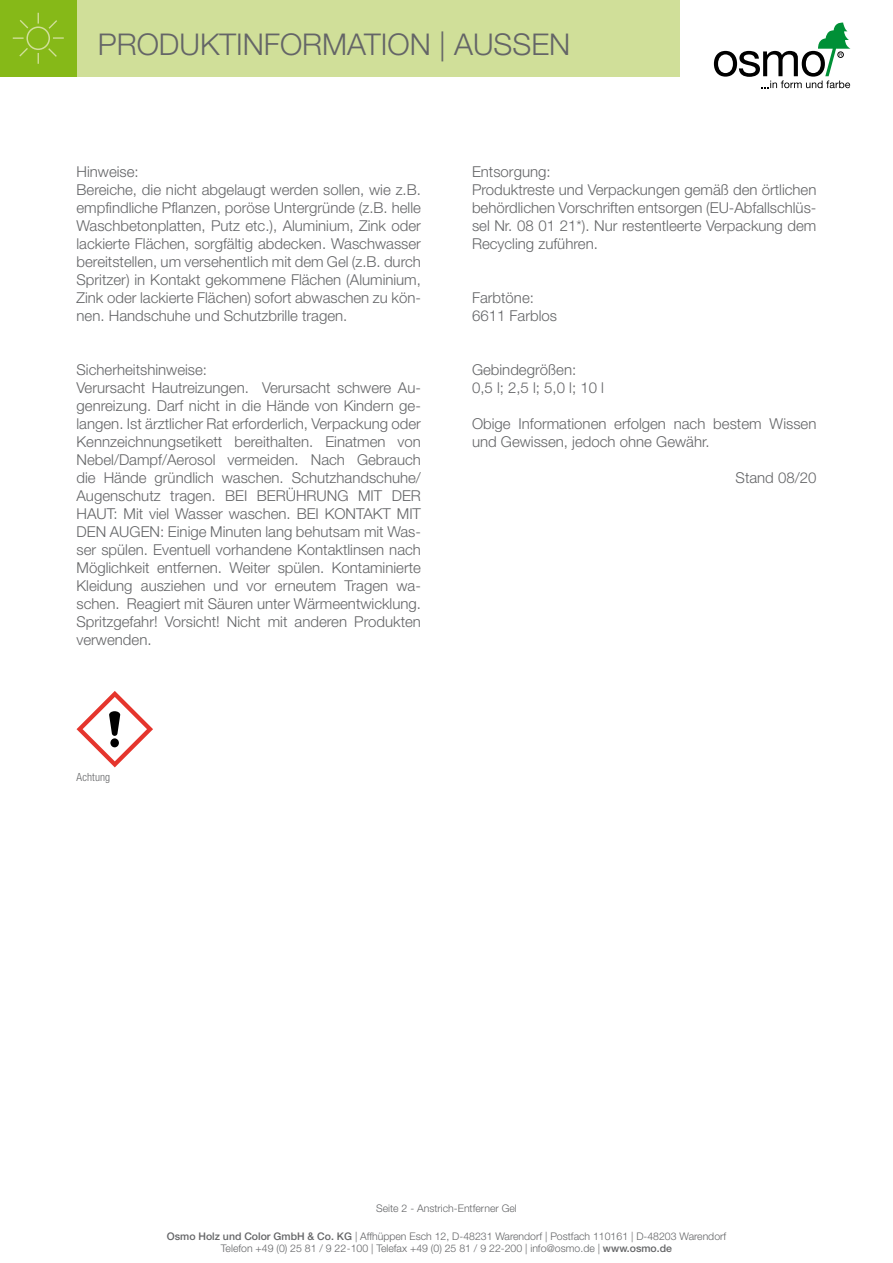
<style>
.page{position:relative;width:893px;height:1263px;background:#fff}
.page>*{position:absolute;margin:0;border:0;box-sizing:border-box;transform-origin:0 0}
.t1{font:300 30px "Helvetica Neue";color:#646567}
.t2{font:300 15px/18px "Helvetica Neue";color:#646567}
.t3{font:300 condensed 11.25px "Helvetica Neue";letter-spacing:.01em;color:#646567}
.t4{font:300 10.5px/12.6px "Helvetica Neue";color:#646567;text-align:center}
.s1{font-weight:500}
</style>
<div class="page">
<div style="left:77px;top:0;width:603px;height:77px;background:#d0df99"></div>
<svg style="left:714px;top:23px;width:136px;height:65px"></svg>
<div style="left:0;top:0;width:77px;height:77px;background:#86b918"></div>
<svg style="left:12px;top:12px;width:52px;height:52px"></svg>
<svg style="left:77px;top:691px;width:76px;height:76px"></svg>
<h1 class="t1" style="left:98px;top:26px;width:350px">PRODUKTINFORMATION |</h1>
<p class="t2" style="left:77px;top:162px;width:346px">Hinweise:<br>Bereiche, die nicht abgelaugt werden sollen, wie z.B. empfindliche Pflanzen, poröse Untergründe (z.B. helle Waschbetonplatten, Putz etc.), Aluminium, Zink oder lackierte Flächen, sorgfältig abdecken. Waschwasser bereitstellen, um versehentlich mit dem Gel (z.B. durch Spritzer) in Kontakt gekommene Flächen (Aluminium, Zink oder lackierte Flächen) sofort abwaschen zu kön&shy;nen. Handschuhe und Schutzbrille tragen.</p>
<p class="t2" style="left:77px;top:360px;width:346px">Sicherheitshinweise:<br>Verursacht Hautreizungen. Verursacht schwere Au&shy;genreizung. Darf nicht in die Hände von Kindern ge&shy;langen. Ist ärztlicher Rat erforderlich, Verpackung oder Kennzeichnungsetikett bereithalten. Einatmen von Nebel/Dampf/Aerosol vermeiden. Nach Gebrauch die Hände gründlich waschen. Schutzhandschuhe/ Augenschutz tragen. BEI BERÜHRUNG MIT DER HAUT: Mit viel Wasser waschen. BEI KONTAKT MIT DEN AUGEN: Einige Minuten lang behutsam mit Was&shy;ser spülen. Eventuell vorhandene Kontaktlinsen nach Möglichkeit entfernen. Weiter spülen. Kontaminierte Kleidung ausziehen und vor erneutem Tragen wa&shy;schen. Reagiert mit Säuren unter Wärmeentwicklung.<br>Spritzgefahr! Vorsicht! Nicht mit anderen Produkten verwenden.</p>
<p class="t2" style="left:472px;top:162px;width:346px">Entsorgung:<br>Produktreste und Verpackungen gemäß den örtlichen behördlichen Vorschriften entsorgen (EU-Abfallschlüs&shy;sel Nr. 08 01 21*). Nur restentleerte Verpackung dem Recycling zuführen.</p>
<p class="t2" style="left:472px;top:288px;width:87px">Farbtöne:<br>6611 Farblos</p>
<p class="t2" style="left:472px;top:360px;width:134px">Gebindegrößen:<br>0,5 l; 2,5 l; 5,0 l; 10 l</p>
<p class="t2" style="left:472px;top:414px;width:346px">Obige Informationen erfolgen nach bestem Wissen und Gewissen, jedoch ohne Gewähr.</p>
<p class="t2" style="left:736px;top:468px;width:82px">Stand 08/20</p>
<p class="t3" style="left:77px;top:770px;width:35px">Achtung</p>
<p class="t4" style="left:376px;top:1202px;width:142px">Seite 2 - Anstrich-Entferner Gel</p>
<p class="t4" style="left:167px;top:1229px;width:561px"><span class="s1">Osmo Holz und Color GmbH &amp; Co. KG</span> | Affhüppen Esch 12, D-48231 Warendorf | Postfach 110161 | D-48203 Warendorf<br>Telefon +49 (0) 25 81 / 9 22-100 | Telefax +49 (0) 25 81 / 9 22-200 | info@osmo.de | <span class="s1">www.osmo.de</span></p>
</div>
